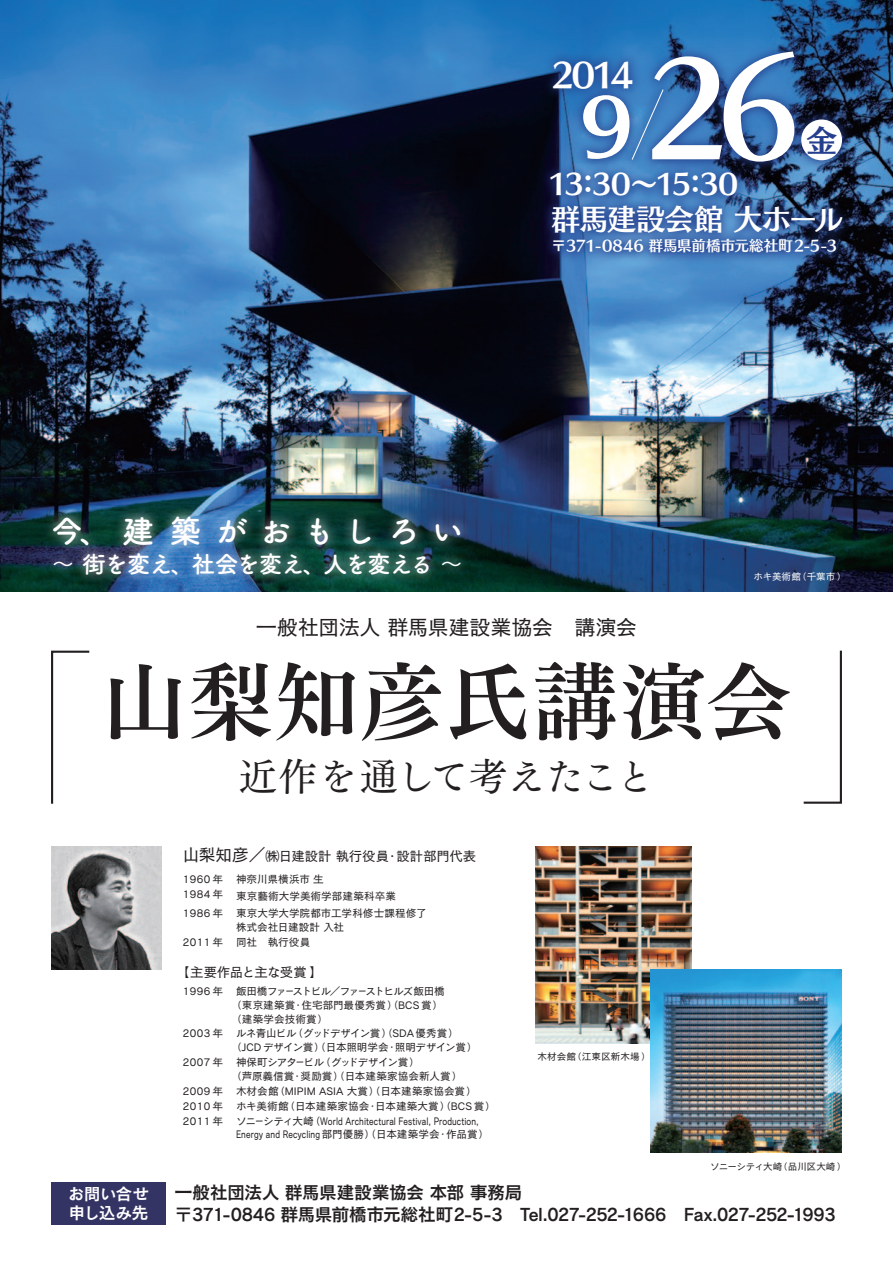
<style>
.page{position:relative;width:893px;height:1263px;background:#fff}
.page>*{position:absolute;margin:0;border:0;box-sizing:border-box;transform-origin:0 0}
.t1{font:136.05px "Chiaro Std B";color:#fff}
.t2{font:85.05px "Tsuku Min Pro B";letter-spacing:.01em;color:#231f20}
.t3{font:38.25px "Tsuku Min Pro M";letter-spacing:-.005em;color:#231f20}
.t4{font:32.25px "Skip Std B";color:#fff}
.t5{font:31.95px "Tsuku A Rd Gothic Std B";letter-spacing:.375em;color:#fff}
.t6{font:30.6px "Skip Std B";color:#253f8e}
.t7{font:28.95px "Skip Std B";letter-spacing:-.01em;color:#fff}
.t8{font:27.15px "Skip Std B";letter-spacing:-.065em;color:#fff}
.t9{font:23.85px "Tsuku A Rd Gothic Std B";letter-spacing:-.065em;color:#fff}
.t10{font:21.3px "Cezanne Pro M";letter-spacing:-.02em;color:#231f20}
.t11{font:18px/21.3px "Cezanne Pro DB";letter-spacing:-.035em;color:#231f20}
.t12{font:16.95px/19.2px "Cezanne Pro DB";letter-spacing:-.055em;color:#fff}
.t13{font:16.95px "Cezanne Pro M";color:#231f20}
.t14{font:14.4px "Skip Std B";letter-spacing:.005em;color:#fff}
.t15{font:13.35px "Cezanne Pro M";letter-spacing:-.005em;color:#231f20}
.t16{font:13.35px "Cezanne Pro M";letter-spacing:-.035em;color:#231f20}
.t17{font:10.65px/14.9px "Cezanne Pro M";letter-spacing:.005em;color:#231f20}
.t18{font:10.65px/14.9px "Cezanne Pro M";letter-spacing:-.035em;color:#231f20}
.t19{font:10.65px "Cezanne Pro M";letter-spacing:.005em;color:#231f20;scale:.8 1}
.t20{font:10.65px "Cezanne Pro M";letter-spacing:-.05em;color:#231f20}
.t21{font:10.65px "Cezanne Pro M";letter-spacing:-.025em;color:#231f20}
.t22{font:10.65px "Cezanne Pro M";letter-spacing:-.075em;color:#231f20}
.t23{font:10.65px "Cezanne Pro M";letter-spacing:-.085em;color:#231f20}
.t24{font:9.6px "Cezanne Pro M";color:#231f20}
.t25{font:9.6px "Cezanne Pro M";letter-spacing:-.005em;color:#fff}
.t26{font:9.6px "Cezanne Pro M";letter-spacing:-.08em;color:#231f20}
.s1{font-family:"Skip Std B";font-size:74.85px}
.s2{font-size:9.6px}
</style>
<div class="page">
<img style="left:0;top:0;width:893px;height:591px">
<div style="left:51px;top:1182px;width:115px;height:43px;background:#343464"></div>
<img style="left:51px;top:846px;width:111px;height:123px">
<svg style="left:539px;top:41px;width:315px;height:223px;background:#2d5690"></svg>
<svg style="left:631px;top:88px;width:33px;height:73px;background:#427fbf"></svg>
<div style="left:801px;top:119px;width:41px;height:41px;background:#fff;border-radius:50%"></div>
<svg style="left:51px;top:650px;width:39px;height:154px"></svg>
<svg style="left:803px;top:650px;width:39px;height:154px"></svg>
<img style="left:536px;top:846px;width:155px;height:197px">
<img style="left:651px;top:969px;width:191px;height:183px">
<div style="left:43px;top:506px;width:428px;height:79px;background:#fff;opacity:.85"></div>
<h1 class="t1" style="left:568px;top:23px;width:234px"><span class="s1">９</span>26</h1>
<h3 class="t8" style="left:548px;top:164px;width:191px">13：30〜15：30</h3>
<h3 class="t7" style="left:551px;top:197px;width:293px">群馬建設会館大ホール</h3>
<h3 class="t14" style="left:551px;top:235px;width:287px">〒371-0846 群馬県前橋市元総社町2-5-3</h3>
<h3 class="t4" style="left:551px;top:50px;width:84px">2014</h3>
<h3 class="t6" style="left:806px;top:117px;width:32px">金</h3>
<h3 class="t5" style="left:169px;top:506px;width:295px">築がおもしろい</h3>
<h3 class="t5" style="left:51px;top:506px;width:105px">今、建</h3>
<h3 class="t9" style="left:51px;top:545px;width:414px">〜街を変え、社会を変え、人を変える〜</h3>
<p class="t25" style="left:797px;top:571px;width:52px">（千葉市 (</p>
<p class="t25" style="left:753px;top:571px;width:49px">ホキ美術館</p>
<h3 class="t10" style="left:256px;top:614px;width:383px">一般社団法人群馬県建設業協会　講演会</h3>
<h2 class="t2" style="left:102px;top:635px;width:691px">山梨知彦氏講演会</h2>
<h3 class="t3" style="left:239px;top:742px;width:417px">近作を通して考えたこと</h3>
<h3 class="t13" style="left:183px;top:844px;width:84px">山梨知彦／</h3>
<p class="t15" style="left:266px;top:848px;width:212px">㈱日建設計執行役員·設計部門代表</p>
<p class="t17" style="left:183px;top:871px;width:42px">1960年</p>
<p class="t17" style="left:236px;top:871px;width:89px">神奈川県横浜市生</p>
<p class="t17" style="left:183px;top:886px;width:42px">1984年</p>
<p class="t17" style="left:236px;top:888px;width:161px">東京藝術大学美術学部建築科卒業</p>
<p class="t17" style="left:183px;top:905px;width:42px">1986年</p>
<p class="t17" style="left:236px;top:905px;width:192px">東京大学大学院都市工学科修士課程修了</p>
<p class="t17" style="left:183px;top:934px;width:42px">2011年</p>
<p class="t17" style="left:236px;top:919px;width:110px">株式会社日建設計入社同社　執行役員</p>
<p class="t16" style="left:176px;top:964px;width:148px">【主要作品と主な受賞【</p>
<p class="t20" style="left:236px;top:984px;width:210px">飯田橋フ<span class="s2">ァ</span>ーストビル／フ<span class="s2">ァ</span>ーストヒルズ飯田橋</p>
<p class="t17" style="left:183px;top:983px;width:42px">1996年</p>
<p class="t17" style="left:183px;top:1026px;width:42px">2003年</p>
<p class="t17" style="left:231px;top:997px;width:214px;line-height:13.8px">（東京建築賞·住宅部門最優秀賞）（BCS賞(（建築学会技術賞(</p>
<p class="t21" style="left:292px;top:1027px;width:168px">（グ<span class="s2">ッ</span>ドデザイン賞）（SDA 優秀賞(</p>
<p class="t17" style="left:236px;top:1026px;width:62px">ルネ青山ビル</p>
<p class="t17" style="left:183px;top:1054px;width:42px">2007年</p>
<p class="t18" style="left:320px;top:1039px;width:159px;text-indent:-89px">（JCD デザイン賞）（日本照明学会·照明デザイン賞(（グ<span class="s2">ッ</span>ドデザイン賞 (</p>
<p class="t22" style="left:236px;top:1055px;width:90px">神保町シアタービル</p>
<p class="t24" style="left:572px;top:1050px;width:81px">（江東区新木場 (</p>
<p class="t24" style="left:538px;top:1050px;width:40px">木材会館</p>
<p class="t17" style="left:183px;top:1083px;width:42px">2009年</p>
<p class="t17" style="left:274px;top:1068px;width:204px;text-indent:-43px">（芦原義信賞·奨励賞）（日本建築家協会新人賞(（MIPIM ASIA 大賞）（日本建築家協会賞(</p>
<p class="t17" style="left:236px;top:1083px;width:44px">木材会館</p>
<p class="t17" style="left:183px;top:1098px;width:42px">2010年</p>
<p class="t17" style="left:284px;top:1098px;width:214px">（日本建築家協会·日本建築大賞）（BCS賞(</p>
<p class="t17" style="left:236px;top:1098px;width:54px">ホキ美術館</p>
<p class="t17" style="left:183px;top:1113px;width:42px">2011年</p>
<p class="t17" style="left:309px;top:1113px;width:171px">（World Architectural Festival, Production,</p>
<p class="t23" style="left:236px;top:1114px;width:79px">ソニーシティ大崎</p>
<p class="t19" style="left:236px;top:1128px;width:318px">Energy and Recycling 部門優勝）（日本建築学会·作品賞(</p>
<p class="t24" style="left:778px;top:1161px;width:70px">（品川区大崎 (</p>
<p class="t26" style="left:710px;top:1161px;width:74px">ソニーシティ大崎</p>
<h3 class="t12" style="left:67px;top:1184px;width:84px">お問い合せ申し込み先</h3>
<h3 class="t11" style="left:174px;top:1182px;width:663px">一般社団法人群馬県建設業協会本部事務局<br>〒371-0846 群馬県前橋市元総社町2-5-3　Tel.027-252-1666　Fax.027-252-1993</h3>
</div>
